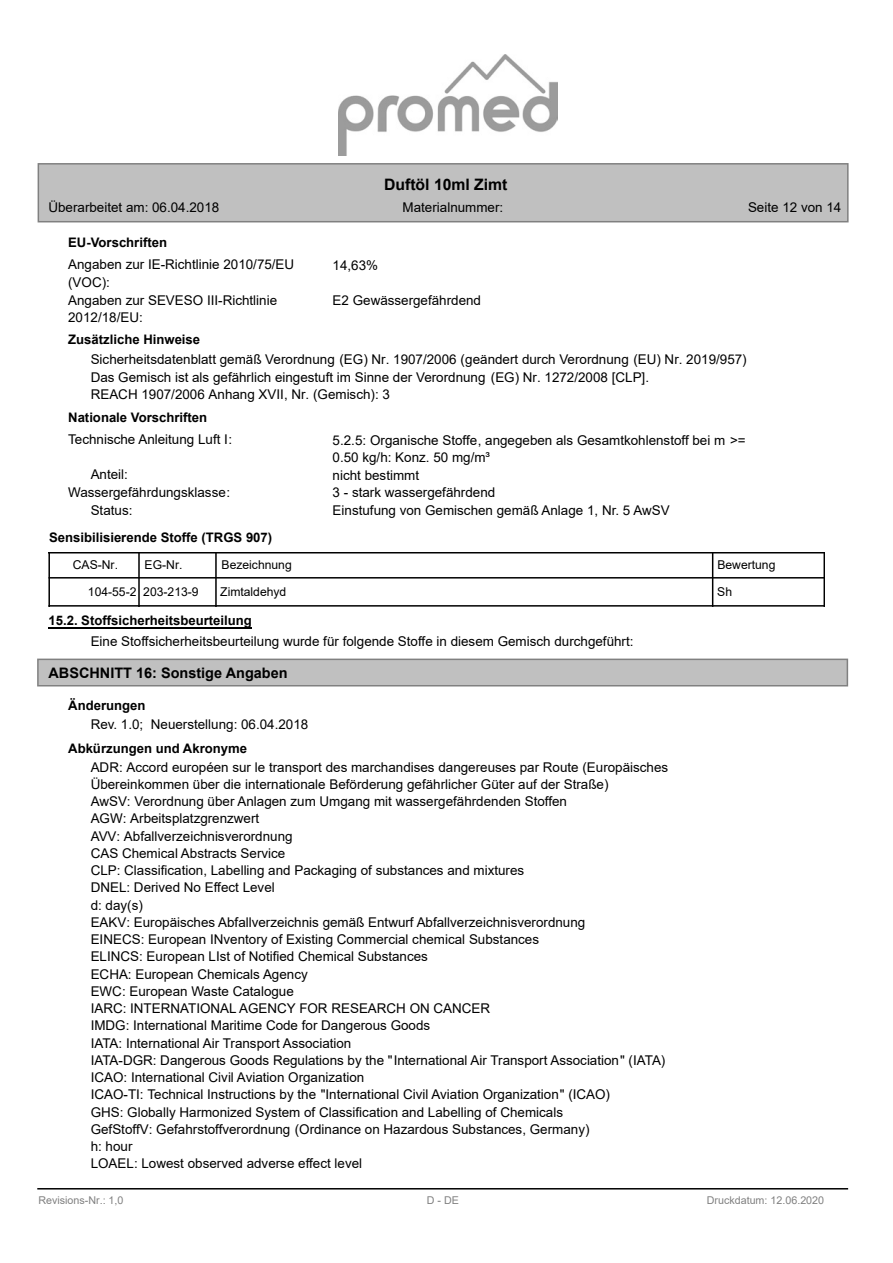
<style>
.page{position:relative;width:893px;height:1263px;background:#fff}
.page>*{position:absolute;margin:0;border:0;box-sizing:border-box;transform-origin:0 0}
.t1{font:700 15.75px "Arial";color:#000}
.t2{font:700 14.55px "Arial";color:#000}
.t3{font:13.5px/17.2px "Arial";color:#000}
.t4{font:700 13.2px "Arial";color:#000}
.t5{font:12.15px "Arial";color:#000}
.t6{font:10.8px "Arial";color:#808080}
</style>
<div class="page">
<div style="left:38px;top:164px;width:810px;height:58px;background:#c0c0c0"></div>
<div style="left:38px;top:163px;width:811px;height:59px;border:2px solid #808080"></div>
<div style="left:38px;top:659px;width:809px;height:27px;background:#c0c0c0"></div>
<div style="left:37px;top:659px;width:811px;height:27px;border:2px solid #808080"></div>
<hr style="left:38px;top:1188px;width:809px;height:1px;background:#000">
<hr style="left:49px;top:552px;width:775px;height:1px;background:#000">
<hr style="left:48px;top:553px;width:2px;height:54px;background:#000">
<hr style="left:138px;top:553px;width:2px;height:53px;background:#000">
<hr style="left:215px;top:553px;width:2px;height:53px;background:#000">
<hr style="left:823px;top:553px;width:2px;height:53px;background:#000">
<hr style="left:712px;top:553px;width:1px;height:53px;background:#000">
<hr style="left:49px;top:577px;width:776px;height:1px;background:#000">
<hr style="left:49px;top:605px;width:776px;height:2px;background:#000">
<hr style="left:48px;top:627px;width:204px;height:1px;background:#000">
<img style="left:338px;top:54px;width:220px;height:101px">
<p class="t1" style="left:384px;top:173px;width:125px">Duftöl 10ml Zimt</p>
<p class="t3" style="left:48px;top:198px;width:172px">Überarbeitet am: 06.04.2018</p>
<p class="t3" style="left:403px;top:198px;width:102px">Materialnummer:</p>
<p class="t3" style="left:748px;top:198px;width:95px">Seite 12 von 14</p>
<p class="t4" style="left:68px;top:233px;width:100px">EU-Vorschriften</p>
<p class="t3" style="left:68px;top:256px;width:228px">Angaben zur IE-Richtlinie 2010/75/EU</p>
<p class="t3" style="left:333px;top:256px;width:47px">14,63%</p>
<p class="t3" style="left:68px;top:273px;width:210px">(VOC):<br>Angaben zur SEVESO III-Richtlinie<br>2012/18/EU:</p>
<p class="t3" style="left:333px;top:291px;width:150px">E2 Gewässergefährdend</p>
<p class="t4" style="left:68px;top:330px;width:134px">Zusätzliche Hinweise</p>
<p class="t3" style="left:91px;top:351px;width:657px">Sicherheitsdatenblatt gemäß Verordnung (EG) Nr. 1907/2006 (geändert durch Verordnung (EU) Nr. 2019/957)<br>Das Gemisch ist als gefährlich eingestuft im Sinne der Verordnung (EG) Nr. 1272/2008 [CLP].<br>REACH 1907/2006 Anhang XVII, Nr. (Gemisch): 3</p>
<p class="t4" style="left:68px;top:408px;width:141px">Nationale Vorschriften</p>
<p class="t3" style="left:333px;top:431px;width:415px">5.2.5: Organische Stoffe, angegeben als Gesamtkohlenstoff bei m &gt;=<br>0.50 kg/h: Konz. 50 mg/m³</p>
<p class="t3" style="left:68px;top:431px;width:166px">Technische Anleitung Luft I:</p>
<p class="t3" style="left:91px;top:466px;width:39px">Anteil:</p>
<p class="t3" style="left:333px;top:466px;width:88px">nicht bestimmt</p>
<p class="t3" style="left:68px;top:484px;width:164px">Wassergefährdungsklasse:</p>
<p class="t3" style="left:333px;top:484px;width:164px">3 - stark wassergefährdend</p>
<p class="t3" style="left:91px;top:501px;width:43px">Status:</p>
<p class="t3" style="left:333px;top:502px;width:339px">Einstufung von Gemischen gemäß Anlage 1, Nr. 5 AwSV</p>
<p class="t4" style="left:49px;top:528px;width:225px">Sensibilisierende Stoffe (TRGS 907)</p>
<p class="t5" style="left:73px;top:556px;width:47px">CAS-Nr.</p>
<p class="t5" style="left:145px;top:556px;width:39px">EG-Nr.</p>
<p class="t5" style="left:222px;top:556px;width:72px">Bezeichnung</p>
<p class="t5" style="left:717px;top:556px;width:60px">Bewertung</p>
<p class="t5" style="left:88px;top:583px;width:112px">104-55-2 203-213-9</p>
<p class="t5" style="left:220px;top:583px;width:68px">Zimtaldehyd</p>
<p class="t5" style="left:717px;top:583px;width:16px">Sh</p>
<p class="t4" style="left:48px;top:611px;width:205px">15.2. Stoffsicherheitsbeurteilung</p>
<p class="t3" style="left:91px;top:633px;width:544px">Eine Stoffsicherheitsbeurteilung wurde für folgende Stoffe in diesem Gemisch durchgeführt:</p>
<p class="t2" style="left:48px;top:663px;width:241px">ABSCHNITT 16: Sonstige Angaben</p>
<p class="t4" style="left:68px;top:696px;width:79px">Änderungen</p>
<p class="t3" style="left:91px;top:716px;width:219px">Rev. 1.0; Neuerstellung: 06.04.2018</p>
<p class="t4" style="left:68px;top:739px;width:180px">Abkürzungen und Akronyme</p>
<p class="t3" style="left:91px;top:758px;width:579px">ADR: Accord européen sur le transport des marchandises dangereuses par Route (Europäisches Übereinkommen über die internationale Beförderung gefährlicher Güter auf der Straße)<br>AwSV: Verordnung über Anlagen zum Umgang mit wassergefährdenden Stoffen<br>AGW: Arbeitsplatzgrenzwert<br>AVV: Abfallverzeichnisverordnung<br>CAS Chemical Abstracts Service<br>CLP: Classification, Labelling and Packaging of substances and mixtures<br>DNEL: Derived No Effect Level<br>d: day(s)<br>EAKV: Europäisches Abfallverzeichnis gemäß Entwurf Abfallverzeichnisverordnung<br>EINECS: European INventory of Existing Commercial chemical Substances<br>ELINCS: European LIst of Notified Chemical Substances<br>ECHA: European Chemicals Agency<br>EWC: European Waste Catalogue<br>IARC: INTERNATIONAL AGENCY FOR RESEARCH ON CANCER<br>IMDG: International Maritime Code for Dangerous Goods<br>IATA: International Air Transport Association<br>IATA-DGR: Dangerous Goods Regulations by the "International Air Transport Association" (IATA)<br>ICAO: International Civil Aviation Organization<br>ICAO-TI: Technical Instructions by the "International Civil Aviation Organization" (ICAO)<br>GHS: Globally Harmonized System of Classification and Labelling of Chemicals<br>GefStoffV: Gefahrstoffverordnung (Ordinance on Hazardous Substances, Germany)<br>h: hour<br>LOAEL: Lowest observed adverse effect level</p>
<p class="t6" style="left:38px;top:1193px;width:87px">Revisions-Nr.: 1,0</p>
<p class="t6" style="left:427px;top:1193px;width:34px">D - DE</p>
<p class="t6" style="left:707px;top:1193px;width:119px">Druckdatum: 12.06.2020</p>
</div>
